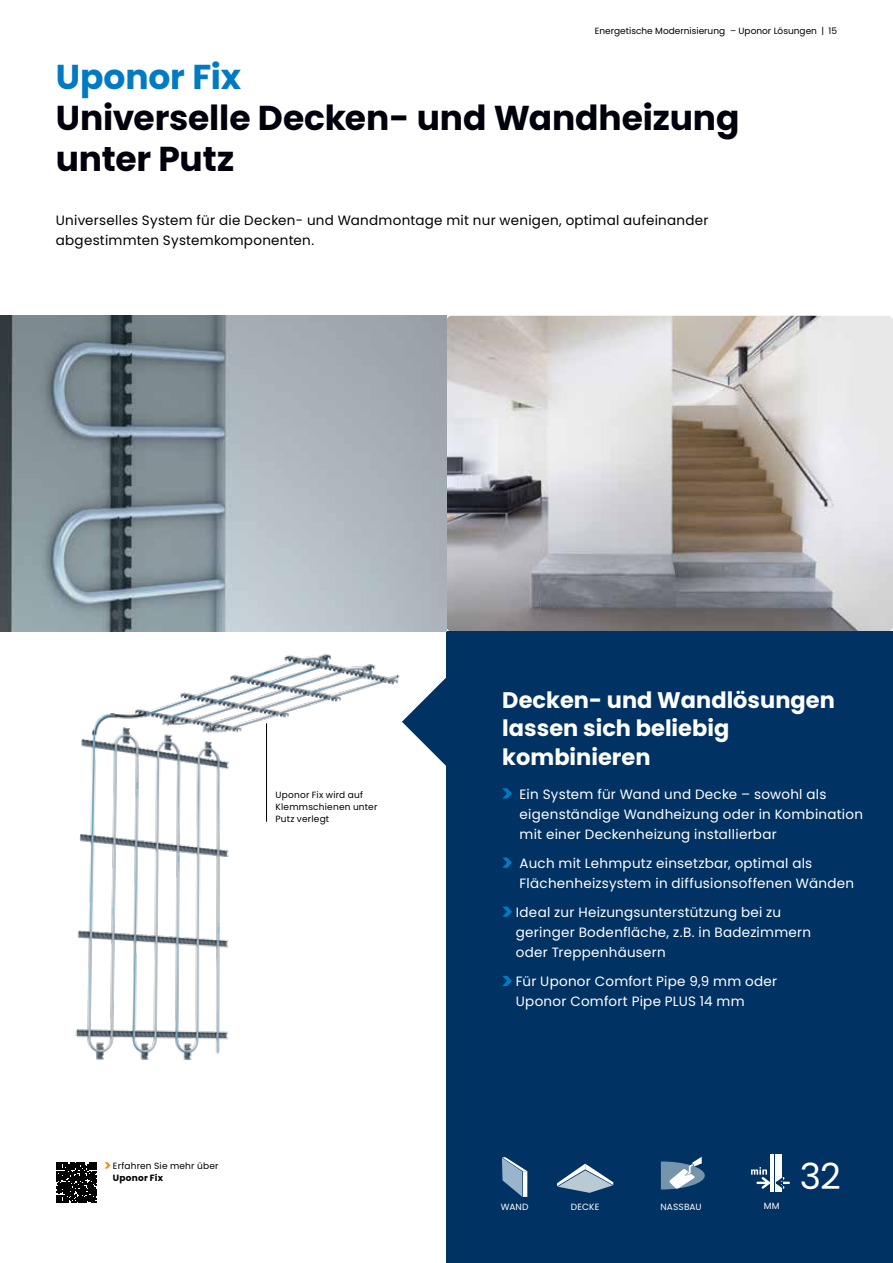
<style>
.page{position:relative;width:893px;height:1263px;background:#fff}
.page>*{position:absolute;margin:0;border:0;box-sizing:border-box;transform-origin:0 0}
.t1{font:36px "Poppins";color:#fff}
.t2{font:700 34.5px/41.2px "Poppins";letter-spacing:-.005em;color:#00000d}
.t3{font:700 34.5px "Poppins";letter-spacing:-.005em;color:#007ac2}
.t4{font:700 22.5px/28.5px "Poppins";color:#fff}
.t5{font:13.5px/20.2px "Poppins";letter-spacing:.02em;color:#fff}
.t6{font:13.5px/20.2px "Poppins";letter-spacing:.02em;color:#000}
.t7{font:9px/12px "Poppins";letter-spacing:.015em;color:#000}
.t8{font:9px "Poppins";letter-spacing:.015em;color:#fff}
.t9{font:700 9px "Poppins";letter-spacing:.02em;color:#000}
</style>
<div class="page">
<img style="left:0;top:316px;width:893px;height:315px">
<div style="left:446px;top:631px;width:447px;height:632px;background:#003263"></div>
<svg style="left:502px;top:788px;width:10px;height:10px"></svg>
<svg style="left:502px;top:857px;width:10px;height:11px"></svg>
<svg style="left:502px;top:906px;width:10px;height:11px"></svg>
<svg style="left:502px;top:976px;width:10px;height:10px"></svg>
<svg style="left:409px;top:678px;width:37px;height:88px"></svg>
<img style="left:68px;top:631px;width:341px;height:429px">
<svg style="left:57px;top:1162px;width:40px;height:41px;background:#1e1e1e"></svg>
<svg style="left:105px;top:1162px;width:6px;height:6px"></svg>
<svg style="left:661px;top:1157px;width:44px;height:32px"></svg>
<svg style="left:557px;top:1164px;width:56px;height:29px"></svg>
<svg style="left:502px;top:1157px;width:25px;height:40px"></svg>
<hr style="left:523px;top:1171px;width:4px;height:26px;background:#fff">
<svg style="left:751px;top:1167px;width:19px;height:22px"></svg>
<div style="left:775px;top:1154px;width:7px;height:38px;background:#fff"></div>
<hr style="left:770px;top:1154px;width:3px;height:38px;background:#fff">
<svg style="left:776px;top:1177px;width:14px;height:12px"></svg>
<p class="t7" style="left:595px;top:25px;width:244px">Energetische Modernisierung – Uponor Lösungen | 15</p>
<h2 class="t3" style="left:56px;top:57px;width:187px">Uponor Fix</h2>
<h2 class="t2" style="left:56px;top:98px;width:685px">Universelle Decken- und Wandheizung unter Putz</h2>
<p class="t6" style="left:56px;top:210px;width:654px">Universelles System für die Decken- und Wandmontage mit nur wenigen, optimal aufeinander abgestimmten Systemkomponenten.</p>
<p class="t7" style="left:276px;top:789px;width:103px">Uponor Fix wird auf<br>Klemmschienen unter<br>Putz verlegt</p>
<h3 class="t4" style="left:502px;top:686px;width:334px">Decken- und Wandlösungen lassen sich beliebig kombinieren</h3>
<p class="t5" style="left:520px;top:784px;width:345px">Ein System für Wand und Decke – sowohl als eigenständige Wandheizung oder in Kombination mit einer Deckenheizung installierbar</p>
<p class="t5" style="left:520px;top:853px;width:336px">Auch mit Lehmputz einsetzbar, optimal als<br>Flächenheizsystem in diffusionsoffenen Wänden</p>
<p class="t5" style="left:516px;top:902px;width:297px">Ideal zur Heizungsunterstützung bei zu geringer Bodenfläche, z.B. in Badezimmern oder Treppenhäusern</p>
<p class="t5" style="left:516px;top:971px;width:263px">Für Uponor Comfort Pipe 9,9 mm oder<br>Uponor Comfort Pipe PLUS 14 mm</p>
<p class="t7" style="left:113px;top:1159px;width:107px">Erfahren Sie mehr über</p>
<p class="t9" style="left:113px;top:1172px;width:52px">Uponor Fix</p>
<h1 class="t1" style="left:800px;top:1155px;width:43px">32</h1>
<p class="t8" style="left:501px;top:1202px;width:29px">WAND</p>
<p class="t8" style="left:571px;top:1202px;width:30px">DECKE</p>
<p class="t8" style="left:660px;top:1202px;width:43px">NASSBAU</p>
<p class="t8" style="left:764px;top:1201px;width:17px">MM</p>
</div>
